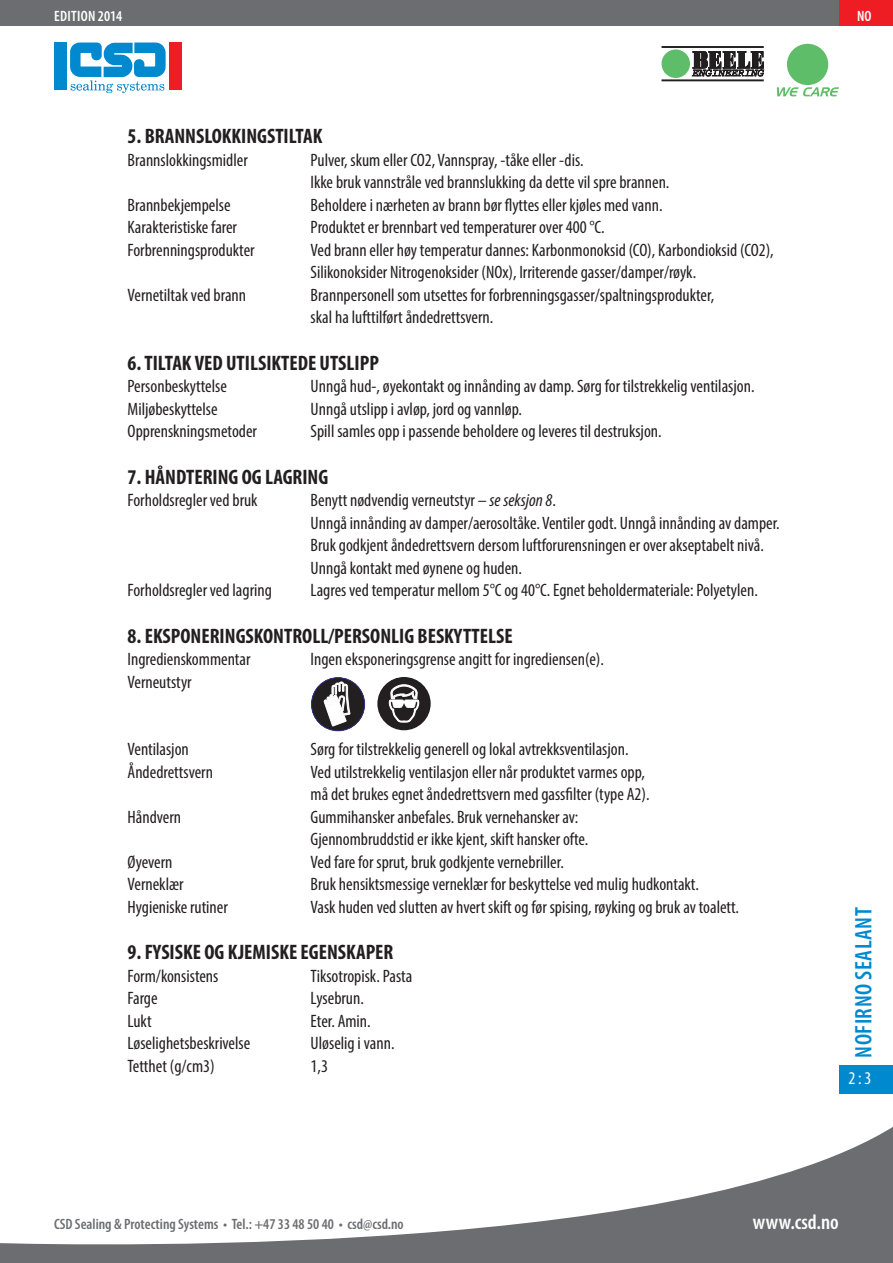
<style>
.page{position:relative;width:893px;height:1263px;background:#fff}
.page>*{position:absolute;margin:0;border:0;box-sizing:border-box;transform-origin:0 0}
.t1{font:600 condensed 24px "Myriad Pro";letter-spacing:.02em;color:#0089cf}
.t2{font:700 condensed 21px "Myriad Pro";color:#231f20}
.t3{font:600 condensed 21px "Myriad Pro";color:#fff}
.t4{font:condensed 18px/22.5px "Myriad Pro";color:#231f20}
.t5{font:condensed 18px "Myriad Pro";color:#fff}
.t6{font:600 condensed 15px "Myriad Pro";color:#6c6d70}
.t7{font:600 condensed 15px "Myriad Pro";letter-spacing:.02em;color:#fff}
.s1{font-style:italic}
</style>
<div class="page">
<div style="left:0;top:0;width:893px;height:26px;background:#6c6d70"></div>
<svg style="left:0;top:1127px;width:893px;height:136px"></svg>
<div style="left:169px;top:43px;width:12px;height:47px;background:#ee1d23"></div>
<svg style="left:70px;top:43px;width:96px;height:50px"></svg>
<div style="left:54px;top:43px;width:12px;height:47px;background:#0089cf"></div>
<div style="left:839px;top:1065px;width:54px;height:28px;background:#0089cf"></div>
<hr style="left:661px;top:79px;width:103px;height:2px;background:#231f20">
<hr style="left:661px;top:46px;width:103px;height:2px;background:#231f20">
<svg style="left:686px;top:51px;width:78px;height:26px"></svg>
<div style="left:661px;top:49px;width:29px;height:29px;background:#5ebd68;border-radius:50%"></div>
<div style="left:787px;top:44px;width:41px;height:41px;background:#5ebd68;border-radius:50%"></div>
<svg style="left:777px;top:87px;width:62px;height:9px"></svg>
<div style="left:839px;top:0;width:54px;height:26px;background:#ee1d23"></div>
<div style="left:311px;top:678px;width:54px;height:53px;background:#231f20;border-radius:50%"></div>
<div style="left:311px;top:678px;width:54px;height:53px;border:1px solid #313092;border-radius:50%"></div>
<svg style="left:323px;top:681px;width:28px;height:46px"></svg>
<svg style="left:377px;top:677px;width:54px;height:53px"></svg>
<p class="t7" style="left:54px;top:7px;width:70px">EDITION 2014</p>
<p class="t2" style="left:128px;top:123px;width:196px">5. BRANNSLOKKINGSTILTAK</p>
<p class="t4" style="left:128px;top:148px;width:122px">Brannslokkingsmidler</p>
<p class="t4" style="left:311px;top:148px;width:360px">Pulver, skum eller CO2, Vannspray, -tåke eller -dis.<br>Ikke bruk vannstråle ved brannslukking da dette vil spre brannen.</p>
<p class="t4" style="left:128px;top:193px;width:105px">Brannbekjempelse</p>
<p class="t4" style="left:311px;top:193px;width:353px">Beholdere i nærheten av brann bør flyttes eller kjøles med vann.</p>
<p class="t4" style="left:128px;top:216px;width:111px">Karakteristiske farer</p>
<p class="t4" style="left:311px;top:216px;width:296px">Produktet er brennbart ved temperaturer over 400 °C.</p>
<p class="t4" style="left:128px;top:238px;width:129px">Forbrenningsprodukter</p>
<p class="t4" style="left:311px;top:238px;width:465px">Ved brann eller høy temperatur dannes: Karbonmonoksid (CO), Karbondioksid (CO2),<br>Silikonoksider Nitrogenoksider (NOx), Irriterende gasser/damper/røyk.</p>
<p class="t4" style="left:128px;top:283px;width:120px">Vernetiltak ved brann</p>
<p class="t4" style="left:311px;top:283px;width:405px">Brannpersonell som utsettes for forbrenningsgasser/spaltningsprodukter, skal ha lufttilført åndedrettsvern.</p>
<p class="t2" style="left:128px;top:350px;width:253px">6. TILTAK VED UTILSIKTEDE UTSLIPP</p>
<p class="t4" style="left:128px;top:375px;width:101px">Personbeskyttelse</p>
<p class="t4" style="left:311px;top:375px;width:445px">Unngå hud-, øyekontakt og innånding av damp. Sørg for tilstrekkelig ventilasjon.</p>
<p class="t4" style="left:128px;top:397px;width:92px">Miljøbeskyttelse</p>
<p class="t4" style="left:311px;top:397px;width:213px">Unngå utslipp i avløp, jord og vannløp.</p>
<p class="t4" style="left:128px;top:420px;width:131px">Opprenskningsmetoder</p>
<p class="t4" style="left:311px;top:420px;width:353px">Spill samles opp i passende beholdere og leveres til destruksjon.</p>
<p class="t2" style="left:128px;top:464px;width:202px">7. HÅNDTERING OG LAGRING</p>
<p class="t4" style="left:128px;top:489px;width:132px">Forholdsregler ved bruk</p>
<p class="t4" style="left:311px;top:489px;width:471px">Benytt nødvendig verneutstyr <span class="s1">– se seksjon 8</span>.<br>Unngå innånding av damper/aerosoltåke. Ventiler godt. Unngå innånding av damper.<br>Bruk godkjent åndedrettsvern dersom luftforurensningen er over akseptabelt nivå.<br>Unngå kontakt med øynene og huden.</p>
<p class="t4" style="left:128px;top:579px;width:146px">Forholdsregler ved lagring</p>
<p class="t4" style="left:311px;top:579px;width:449px">Lagres ved temperatur mellom 5°C og 40°C. Egnet beholdermateriale: Polyetylen.</p>
<p class="t2" style="left:128px;top:623px;width:387px">8. EKSPONERINGSKONTROLL/PERSONLIG BESKYTTELSE</p>
<p class="t4" style="left:128px;top:648px;width:124px">Ingredienskommentar</p>
<p class="t4" style="left:311px;top:648px;width:295px">Ingen eksponeringsgrense angitt for ingrediensen(e).</p>
<p class="t4" style="left:128px;top:670px;width:66px">Verneutstyr</p>
<p class="t4" style="left:128px;top:738px;width:63px">Ventilasjon</p>
<p class="t4" style="left:311px;top:738px;width:319px">Sørg for tilstrekkelig generell og lokal avtrekksventilasjon.</p>
<p class="t4" style="left:128px;top:760px;width:87px">Åndedrettsvern</p>
<p class="t4" style="left:311px;top:760px;width:341px">Ved utilstrekkelig ventilasjon eller når produktet varmes opp, må det brukes egnet åndedrettsvern med gassfilter (type A2).</p>
<p class="t4" style="left:128px;top:805px;width:55px">Håndvern</p>
<p class="t4" style="left:311px;top:805px;width:279px">Gummihansker anbefales. Bruk vernehansker av:<br>Gjennombruddstid er ikke kjent, skift hansker ofte.</p>
<p class="t4" style="left:128px;top:850px;width:47px">Øyevern</p>
<p class="t4" style="left:311px;top:850px;width:255px">Ved fare for sprut, bruk godkjente vernebriller.</p>
<p class="t4" style="left:128px;top:873px;width:58px">Verneklær</p>
<p class="t4" style="left:311px;top:873px;width:390px">Bruk hensiktsmessige verneklær for beskyttelse ved mulig hudkontakt.</p>
<p class="t4" style="left:128px;top:895px;width:102px">Hygieniske rutiner</p>
<p class="t4" style="left:311px;top:895px;width:430px">Vask huden ved slutten av hvert skift og før spising, røyking og bruk av toalett.</p>
<p class="t2" style="left:128px;top:939px;width:267px">9. FYSISKE OG KJEMISKE EGENSKAPER</p>
<p class="t4" style="left:128px;top:964px;width:92px">Form/konsistens</p>
<p class="t4" style="left:311px;top:964px;width:103px">Tiksotropisk. Pasta</p>
<p class="t4" style="left:128px;top:987px;width:32px">Farge</p>
<p class="t4" style="left:311px;top:987px;width:55px">Lysebrun.</p>
<p class="t4" style="left:128px;top:1009px;width:26px">Lukt</p>
<p class="t4" style="left:311px;top:1009px;width:62px">Eter. Amin.</p>
<p class="t4" style="left:128px;top:1032px;width:124px">Løselighetsbeskrivelse</p>
<p class="t4" style="left:311px;top:1032px;width:85px">Uløselig i vann.</p>
<p class="t4" style="left:128px;top:1054px;width:89px">Tetthet (g/cm3)</p>
<p class="t4" style="left:311px;top:1054px;width:19px">1,3</p>
<p class="t7" style="left:857px;top:7px;width:16px">NO</p>
<h1 class="t1" style="left:849px;top:1058px;width:152px;rotate:-90deg">NOFIRNO SEALANT</h1>
<p class="t5" style="left:848px;top:1067px;width:25px">2 : 3</p>
<p class="t6" style="left:54px;top:1215px;width:351px">CSD Sealing &amp; Protecting Systems • Tel.: +47 33 48 50 40 • csd@csd.no</p>
<p class="t3" style="left:753px;top:1209px;width:88px">www.csd.no</p>
</div>
